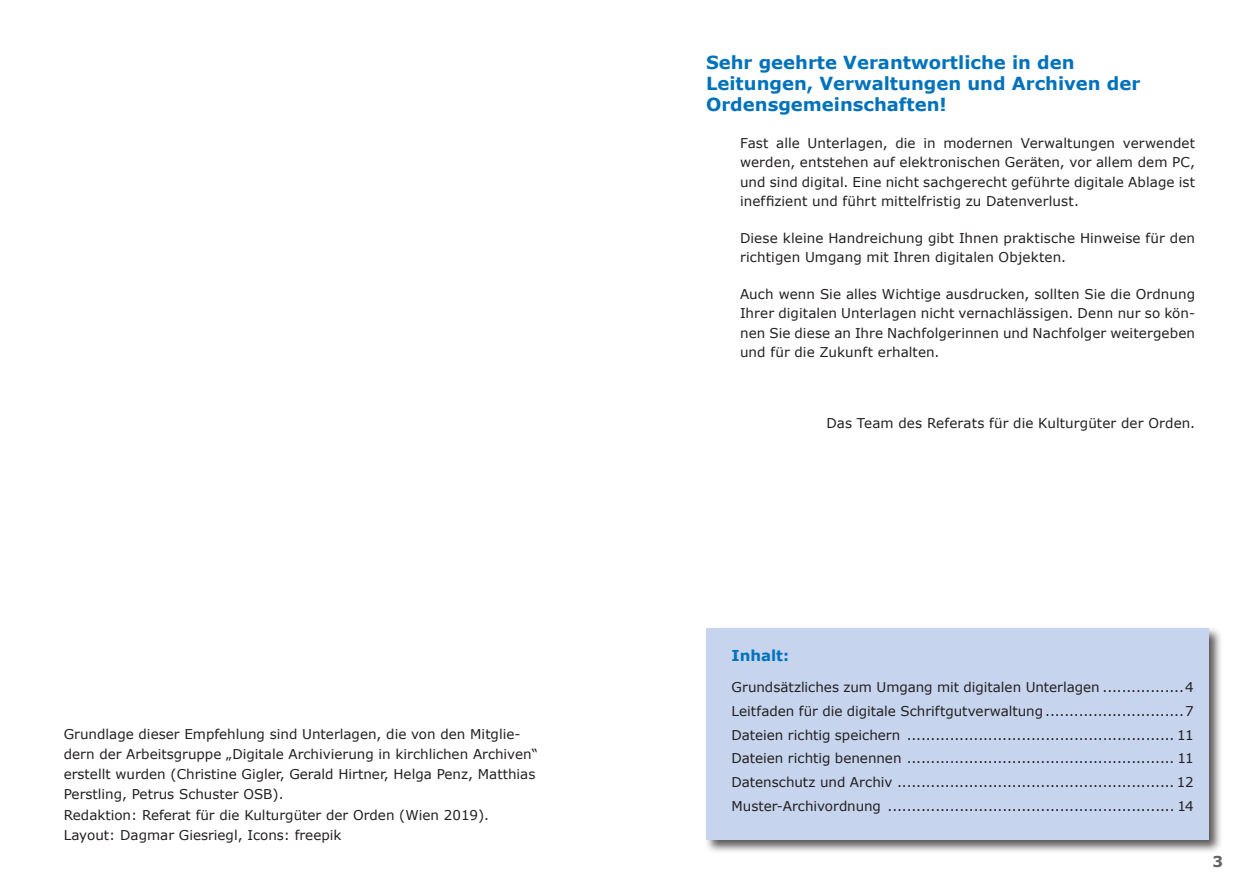
<style>
.page{position:relative;width:1259px;height:893px;background:#fff}
.page>*{position:absolute;margin:0;border:0;box-sizing:border-box;transform-origin:0 0}
.t1{font:700 18px/21px "Verdana";color:#0072bc}
.t2{font:700 15px "Verdana";color:#0072bc}
.t3{font:700 15px "Verdana";color:#636366}
.t4{font:13.5px/19.5px "Verdana";color:#231f20;text-align:justify}
</style>
<div class="page">
<div style="left:704px;top:626px;width:518px;height:228px;background:#231f20;opacity:.75"></div>
<div style="left:706px;top:629px;width:502px;height:211px;background:#c6d5ed"></div>
<p class="t4" style="left:64px;top:723px;width:475px;line-height:20.2px;text-align:left">Grundlage dieser Empfehlung sind Unterlagen, die von den Mitglie&shy;dern der Arbeitsgruppe „Digitale Archivierung in kirchlichen Archiven“ erstellt wurden (Christine Gigler, Gerald Hirtner, Helga Penz, Matthias Perstling, Petrus Schuster OSB).<br>Redaktion: Referat für die Kulturgüter der Orden (Wien 2019).<br>Layout: Dagmar Giesriegl, Icons: freepik</p>
<h1 class="t1" style="left:706px;top:52px;width:436px">Sehr geehrte Verantwortliche in den<br>Leitungen, Verwaltungen und Archiven der<br>Ordensgemeinschaften!</h1>
<p class="t4" style="left:740px;top:133px;width:456px">Fast alle Unterlagen, die in modernen Verwaltungen verwendet werden, entstehen auf elektronischen Geräten, vor allem dem PC, und sind digital. Eine nicht sachgerecht geführte digitale Ablage ist ineffizient und führt mittelfristig zu Datenverlust.</p>
<p class="t4" style="left:740px;top:228px;width:456px">Diese kleine Handreichung gibt Ihnen praktische Hinweise für den richtigen Umgang mit Ihren digitalen Objekten.</p>
<p class="t4" style="left:740px;top:284px;width:456px">Auch wenn Sie alles Wichtige ausdrucken, sollten Sie die Ordnung Ihrer digitalen Unterlagen nicht vernachlässigen. Denn nur so kön&shy;nen Sie diese an Ihre Nachfolgerinnen und Nachfolger weitergeben und für die Zukunft erhalten.</p>
<p class="t4" style="left:826px;top:413px;width:370px">Das Team des Referats für die Kulturgüter der Orden.</p>
<p class="t2" style="left:731px;top:644px;width:59px">Inhalt:</p>
<p class="t4" style="left:731px;top:675px;width:464px;line-height:23.7px">Grundsätzliches zum Umgang mit digitalen Unterlagen .................4<br>Leitfaden für die digitale Schriftgutverwaltung .............................7<br>Dateien richtig speichern ........................................................ 11<br>Dateien richtig benennen ........................................................ 11<br>Datenschutz und Archiv .......................................................... 12<br>Muster-Archivordnung ............................................................ 14</p>
<p class="t3" style="left:1212px;top:851px;width:12px">3</p>
</div>
